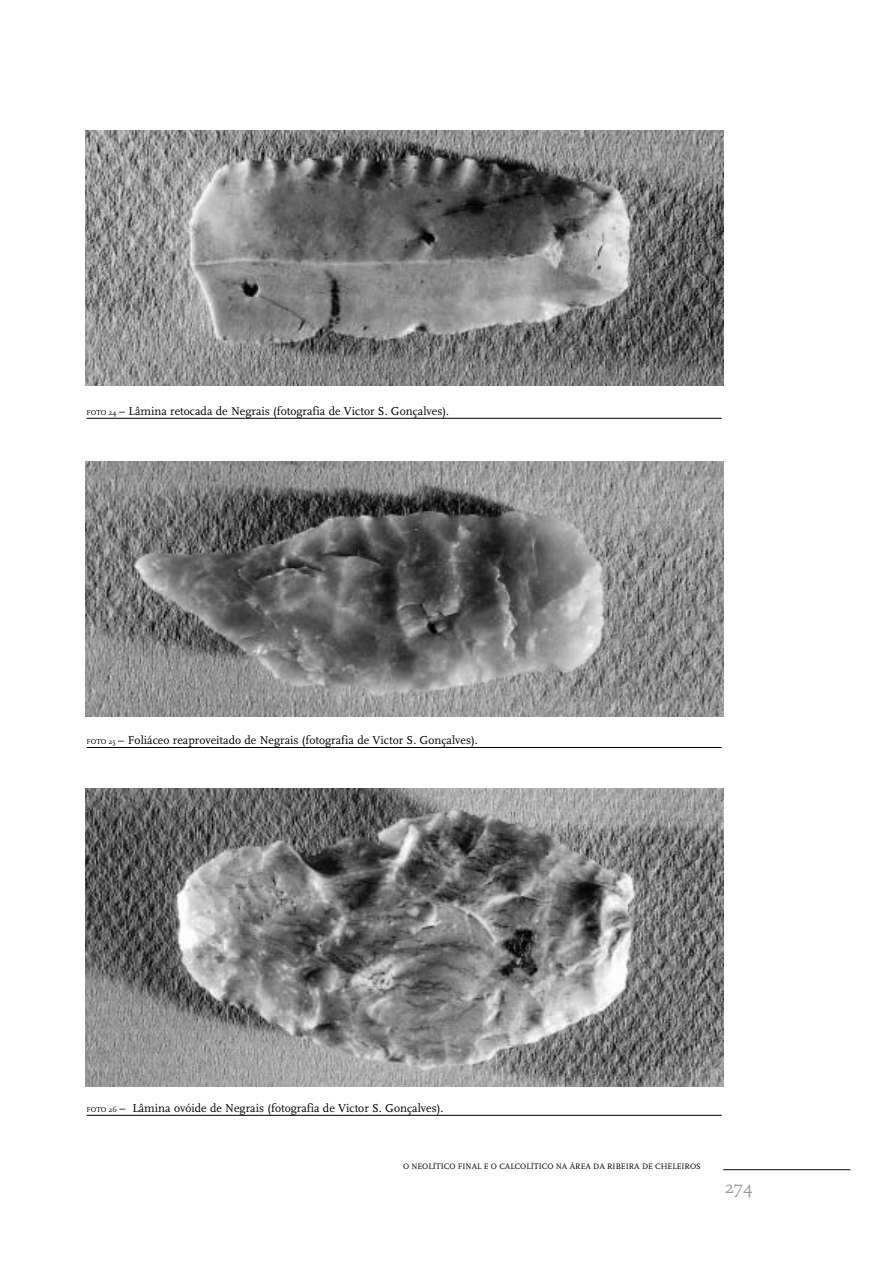
<style>
.page{position:relative;width:893px;height:1262px;background:#fff}
.page>*{position:absolute;margin:0;border:0;box-sizing:border-box;transform-origin:0 0}
.t1{font:18px "FF Scala";color:#999}
.t2{font:12px "FF Scala";color:#000}
.t3{font:8.25px "FF Scala";color:#000}
.s1{font-size:7.5px}
</style>
<div class="page">
<img style="left:85px;top:789px;width:638px;height:297px">
<hr style="left:723px;top:1169px;width:127px;height:1px;background:#000">
<img style="left:85px;top:131px;width:638px;height:255px">
<img style="left:85px;top:461px;width:638px;height:255px">
<hr style="left:87px;top:418px;width:634px;height:1px;background:#000">
<hr style="left:87px;top:747px;width:634px;height:1px;background:#000">
<hr style="left:87px;top:1115px;width:634px;height:1px;background:#000">
<p class="t2" style="left:87px;top:405px;width:364px"><span class="s1">FOTO 24</span> – Lâmina retocada de Negrais (fotografia de Victor S. Gonçalves).</p>
<p class="t2" style="left:87px;top:735px;width:393px"><span class="s1">FOTO 25</span> – Foliáceo reaproveitado de Negrais (fotografia de Victor S. Gonçalves).</p>
<p class="t2" style="left:87px;top:1102px;width:358px"><span class="s1">FOTO 26</span> – Lâmina ovóide de Negrais (fotografia de Victor S. Gonçalves).</p>
<p class="t3" style="left:403px;top:1163px;width:299px">O NEOLÍTICO FINAL E O CALCOLÍTICO NA ÁREA DA RIBEIRA DE CHELEIROS</p>
<h1 class="t1" style="left:724px;top:1179px;width:30px">274</h1>
</div>
